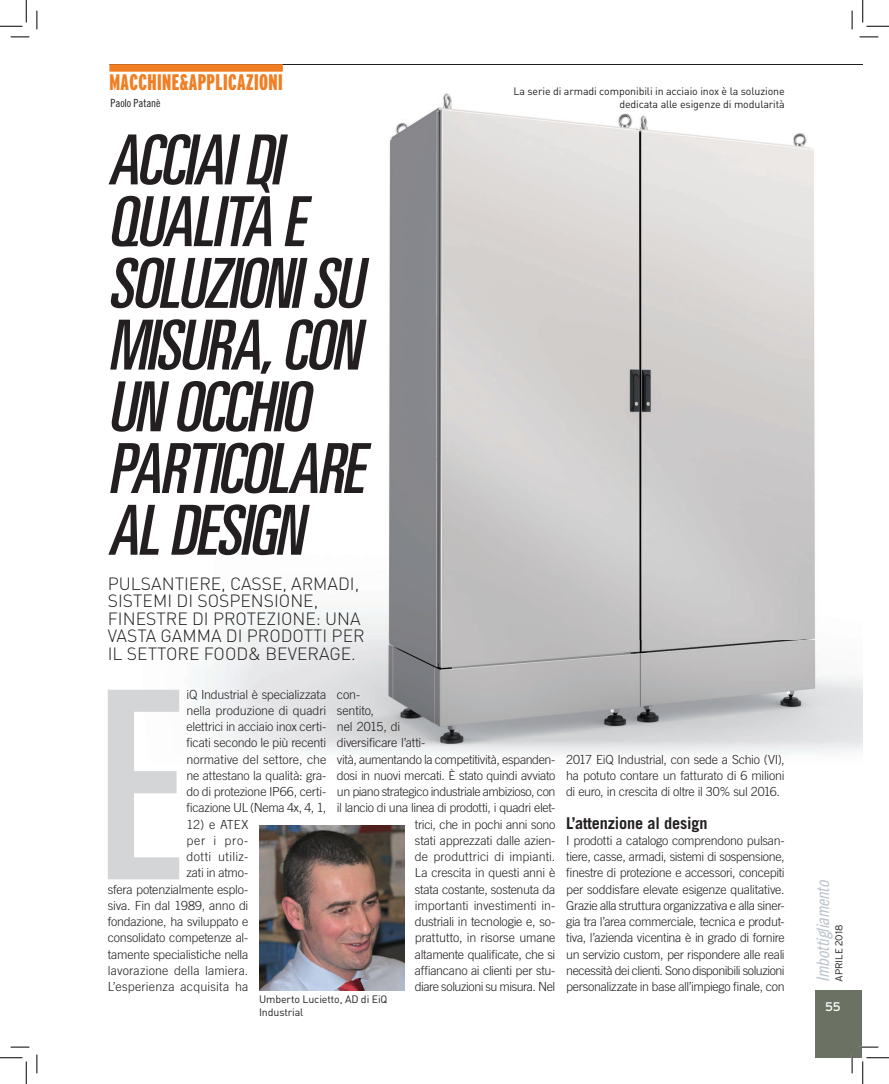
<style>
.page{position:relative;width:889px;height:1084px;background:#fff}
.page>*{position:absolute;margin:0;border:0;box-sizing:border-box;transform-origin:0 0}
.t1{font:ultra-condensed 262.62px "Univers LT Std";color:#d4d5d7}
.t2{font:italic ultra-condensed 69.12px/61.8px "Univers LT Std";color:#231f20}
.t3{font:900 extra-condensed 22.5px "Interstate";letter-spacing:.02em;color:#f17e22}
.t4{font:italic 18.75px "ITC Franklin Gothic Std Bk Cp";color:#bbc3cb}
.t5{font:300 17.5px/17.5px "DINOT";color:#231f20}
.t6{font:700 16.25px "Trade Gothic LT Std";letter-spacing:-.01em;color:#231f20}
.t7{font:300 12.5px/16.2px "Trade Gothic LT Std";letter-spacing:-.02em;color:#231f20;text-align:justify}
.t8{font:300 12.5px "Trade Gothic LT Std";letter-spacing:-.04em;color:#231f20}
.t9{font:300 12.5px "Trade Gothic LT Std";letter-spacing:.005em;color:#231f20}
.t10{font:12.5px "Interstate";color:#fff}
.t11{font:11.25px "Trade Gothic LT Std Cn 18";letter-spacing:-.01em;color:#231f20}
.t12{font:10.62px/12.5px "DINOT";letter-spacing:-.01em;color:#231f20}
.t13{font:300 10px "Interstate";letter-spacing:-.01em;color:#231f20}
</style>
<div class="page">
<img style="left:205px;top:93px;width:657px;height:662px">
<div style="left:815px;top:990px;width:47px;height:67px;background:#6c7263"></div>
<hr style="left:109px;top:64px;width:753px;height:1px;background:#231f20">
<div style="left:109px;top:64px;width:174px;height:8px;background:#f17e22"></div>
<img style="left:259px;top:826px;width:145px;height:164px">
<svg style="left:11px;top:36px;width:18px;height:2px"></svg>
<svg style="left:859px;top:36px;width:19px;height:2px"></svg>
<svg style="left:11px;top:1046px;width:18px;height:2px"></svg>
<svg style="left:859px;top:1046px;width:19px;height:2px"></svg>
<svg style="left:36px;top:11px;width:2px;height:18px"></svg>
<svg style="left:36px;top:1054px;width:2px;height:19px"></svg>
<svg style="left:851px;top:11px;width:2px;height:18px"></svg>
<svg style="left:851px;top:1054px;width:2px;height:19px"></svg>
<svg style="left:0;top:0;width:27px;height:27px"></svg>
<svg style="left:0;top:1057px;width:27px;height:27px"></svg>
<svg style="left:862px;top:0;width:27px;height:27px"></svg>
<svg style="left:862px;top:1057px;width:27px;height:27px"></svg>
<h3 class="t3" style="left:109px;top:70px;width:175px">MACCHINE&amp;APPLICAZIONI</h3>
<p class="t11" style="left:111px;top:96px;width:51px">Paolo Patanè</p>
<h2 class="t2" style="left:108px;top:129px;width:271px">ACCIAIDI<br>QUALITÀ E<br>SOLUZIONISU<br>MISURA,CON<br>UNOCCHIO<br>PARTICOLARE<br>ALDESIGN</h2>
<h3 class="t5" style="left:108px;top:574px;width:258px">PULSANTIERE, CASSE, ARMADI,<br>SISTEMI DI SOSPENSIONE,<br>FINESTRE DI PROTEZIONE: UNA<br>VASTA GAMMA DI PRODOTTI PER<br>IL SETTORE FOOD&amp; BEVERAGE.</h3>
<p class="t12" style="left:513px;top:85px;width:273px;text-align:right">La serie di armadi componibili in acciaio inox è la soluzione dedicata alle esigenze di modularità</p>
<p class="t7" style="left:186px;top:686px;width:141px">iQ Industrial è specializzata nella produzione di quadri elettrici in acciaio inox certi&shy;ficati secondo le più recenti normative del settore, che ne attestano la qualità: gra&shy;do di protezione IP66, certi&shy;ficazione UL (Nema 4x, 4, 1,</p>
<p class="t7" style="left:108px;top:816px;width:142px;text-align:right">12) e ATEX<br>per i pro-<br>dotti utiliz-<br>zati in atmo-<br>sfera potenzialmente esplo&shy;siva. Fin dal 1989, anno di fondazione, ha sviluppato e consolidato competenze al&shy;tamente specialistiche nella lavorazione della lamiera.<br>L’esperienza acquisita ha</p>
<h1 class="t1" style="left:98px;top:636px;width:84px">E</h1>
<p class="t7" style="left:337px;top:686px;width:25px">con-</p>
<p class="t7" style="left:337px;top:702px;width:39px">sentito,</p>
<p class="t7" style="left:337px;top:718px;width:65px">nel 2015, di</p>
<p class="t7" style="left:337px;top:734px;width:90px">diversificare l’atti-</p>
<p class="t7" style="left:337px;top:751px;width:220px">vità, aumentando la competitività, espanden-</p>
<p class="t7" style="left:337px;top:767px;width:220px">dosi in nuovi mercati. È stato quindi avviato</p>
<p class="t7" style="left:337px;top:783px;width:220px">un piano strategico industriale ambizioso, con</p>
<p class="t7" style="left:337px;top:799px;width:220px">il lancio di una linea di prodotti, i quadri elet-</p>
<p class="t7" style="left:415px;top:816px;width:142px">trici, che in pochi anni sono</p>
<p class="t7" style="left:415px;top:832px;width:142px">stati apprezzati dalle azien-</p>
<p class="t9" style="left:415px;top:849px;width:142px">de produttrici di impianti.</p>
<p class="t7" style="left:415px;top:864px;width:142px">La crescita in questi anni è</p>
<p class="t7" style="left:415px;top:881px;width:142px">stata costante, sostenuta da</p>
<p class="t7" style="left:415px;top:897px;width:142px">importanti investimenti in-</p>
<p class="t7" style="left:415px;top:913px;width:142px">dustriali in tecnologie e, so-</p>
<p class="t7" style="left:415px;top:929px;width:142px">prattutto, in risorse umane</p>
<p class="t7" style="left:415px;top:946px;width:142px">altamente qualificate, che si</p>
<p class="t7" style="left:415px;top:962px;width:142px">affiancano ai clienti per stu-</p>
<p class="t8" style="left:415px;top:979px;width:142px">diare soluzioni su misura. Nel</p>
<p class="t12" style="left:259px;top:992px;width:130px">Umberto Lucietto, AD di EiQ<br>Industrial</p>
<p class="t7" style="left:566px;top:751px;width:220px">2017 EiQ Industrial, con sede a Schio (VI), ha potuto contare un fatturato di 6 milioni di euro, in crescita di oltre il 30% sul 2016.</p>
<h3 class="t6" style="left:566px;top:813px;width:143px">L’attenzione al design</h3>
<p class="t7" style="left:566px;top:832px;width:220px">I prodotti a catalogo comprendono pulsan&shy;tiere, casse, armadi, sistemi di sospensione, finestre di protezione e accessori, concepiti per soddisfare elevate esigenze qualitative.<br>Grazie alla struttura organizzativa e alla siner&shy;gia tra l’area commerciale, tecnica e produt&shy;tiva, l’azienda vicentina è in grado di fornire un servizio custom, per rispondere alle reali necessità dei clienti. Sono disponibili soluzioni personalizzate in base all’impiego finale, con</p>
<h3 class="t4" style="left:812px;top:981px;width:107px;rotate:-90deg">Imbottigliamento</h3>
<p class="t13" style="left:833px;top:981px;width:58px;rotate:-90deg">APRILE 2018</p>
<p class="t10" style="left:825px;top:999px;width:17px">55</p>
</div>
